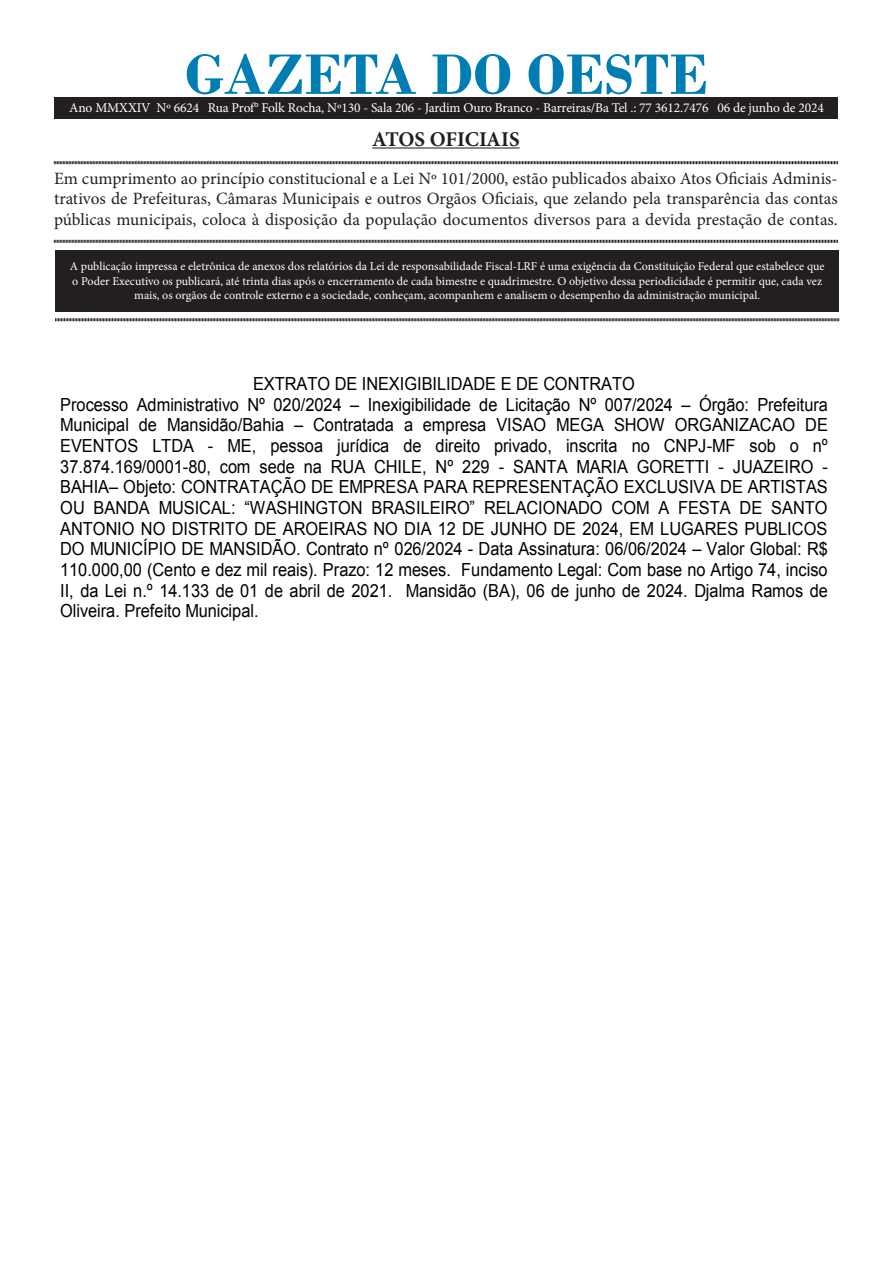
<style>
.page{position:relative;width:893px;height:1263px;background:#fff}
.page>*{position:absolute;margin:0;border:0;box-sizing:border-box;transform-origin:0 0}
.t1{font:700 60px "Bodoni";color:#007eb4}
.t2{font:700 21px "Minion Pro";letter-spacing:-.005em;color:#231f20}
.t3{font:18px/20.7px "Arial";color:#000;scale:.91 1}
.t4{font:17.25px/20.7px "Minion Pro";color:#231f20;text-align:justify}
.t5{font:13.5px "Minion Pro";letter-spacing:-.01em;color:#fff}
.t6{font:12px/14.4px "Minion Pro";color:#fff;text-align:center}
.s1{font-style:inherit}
.s2{font-style:italic}
</style>
<div class="page">
<div style="left:55px;top:250px;width:784px;height:61px;background:#231f20"></div>
<hr style="left:372px;top:147px;width:148px;height:2px;background:#231f20">
<svg style="left:54px;top:161px;width:784px;height:4px;background:#908e8e"></svg>
<svg style="left:54px;top:239px;width:784px;height:4px;background:#908e8e"></svg>
<svg style="left:55px;top:318px;width:784px;height:4px;background:#908e8e"></svg>
<div style="left:54px;top:98px;width:784px;height:20px;background:#231f20"></div>
<p class="t1" style="left:185px;top:39px;width:525px">GAZETA DO OESTE</p>
<p class="t2" style="left:372px;top:124px;width:149px">ATOS OFICIAIS</p>
<p class="t4" style="left:54px;top:168px;width:785px">Em cumprimento ao princípio constitucional e a Lei Nº 101/2000, estão publicados abaixo Atos Oficiais Adminis&shy;trativos de Prefeituras, Câmaras Municipais e outros Orgãos Oficiais, que zelando pela transparência das contas públicas municipais, coloca à disposição da população documentos diversos para a devida prestação de contas.</p>
<p class="t6" style="left:70px;top:259px;width:756px">A publicação impressa e eletrônica de anexos dos relatórios da Lei de responsabilidade Fiscal-LRF é uma exigência da Constituição Federal que estabelece que o Poder Executivo os publicará, até trinta dias após o encerramento de cada bimestre e quadrimestre. O objetivo dessa periodicidade é permitir que, cada vez mais, os orgãos de controle externo e a sociedade, conheçam, acompanhem e analisem o desempenho da administração municipal.</p>
<p class="t5" style="left:69px;top:98px;width:756px">Ano MMXXIV Nº 6624 Rua Prof° Folk Rocha, Nº130 - Sala 206 - Jardim Ouro Branco - Barreiras/Ba Tel .: 77 3612.7476 06 de junho de 2024</p>
<p class="t3" style="left:60px;top:374px;width:845px;text-indent:193px">EXTRATO DE INEXIGIBILIDADE E DE CONTRATO<br>Processo Administrativo Nº 020/2024 <span class="s1">–</span> Inexigibilidade de Licitação Nº 007/2024 <span class="s1">–</span> Órgão: Prefeitura Municipal de Mansidão/Bahia <span class="s1">–</span> Contratada a empresa VISAO MEGA SHOW ORGANIZACAO DE EVENTOS LTDA - ME, pessoa jurídica de direito privado, inscrita no CNPJ-MF sob o nº 37.874.169/0001-80, com sede na RUA CHILE, Nº 229 - SANTA MARIA GORETTI - JUAZEIRO - BAHIA<span class="s1">–</span> Objeto: CONTRATAÇÃO DE EMPRESA PARA REPRESENTAÇÃO EXCLUSIVA DE ARTISTAS <span class="s1">OU BANDA MUSICAL: “WASHINGTON BRASILEIRO” RELACIONADO COM A FESTA DE SANTO </span>ANTONIO NO DISTRITO DE AROEIRAS NO DIA 12 DE JUNHO DE 2024, EM LUGARES PUBLICOS DO MUNICÍPIO DE MANSIDÃO. Contrato nº 026/2024 - Data Assinatura: 06/06/2024 <span class="s1">–</span> Valor Global: R$ 110.000,00 (Cento e dez mil reais)<span class="s2">.</span> Prazo: 12 meses. Fundamento Legal: Com base no Artigo 74, inciso II, da Lei n.º 14.133 de 01 de abril de 2021. Mansidão (BA), 06 de junho de 2024. Djalma Ramos de Oliveira. Prefeito Municipal.</p>
</div>
